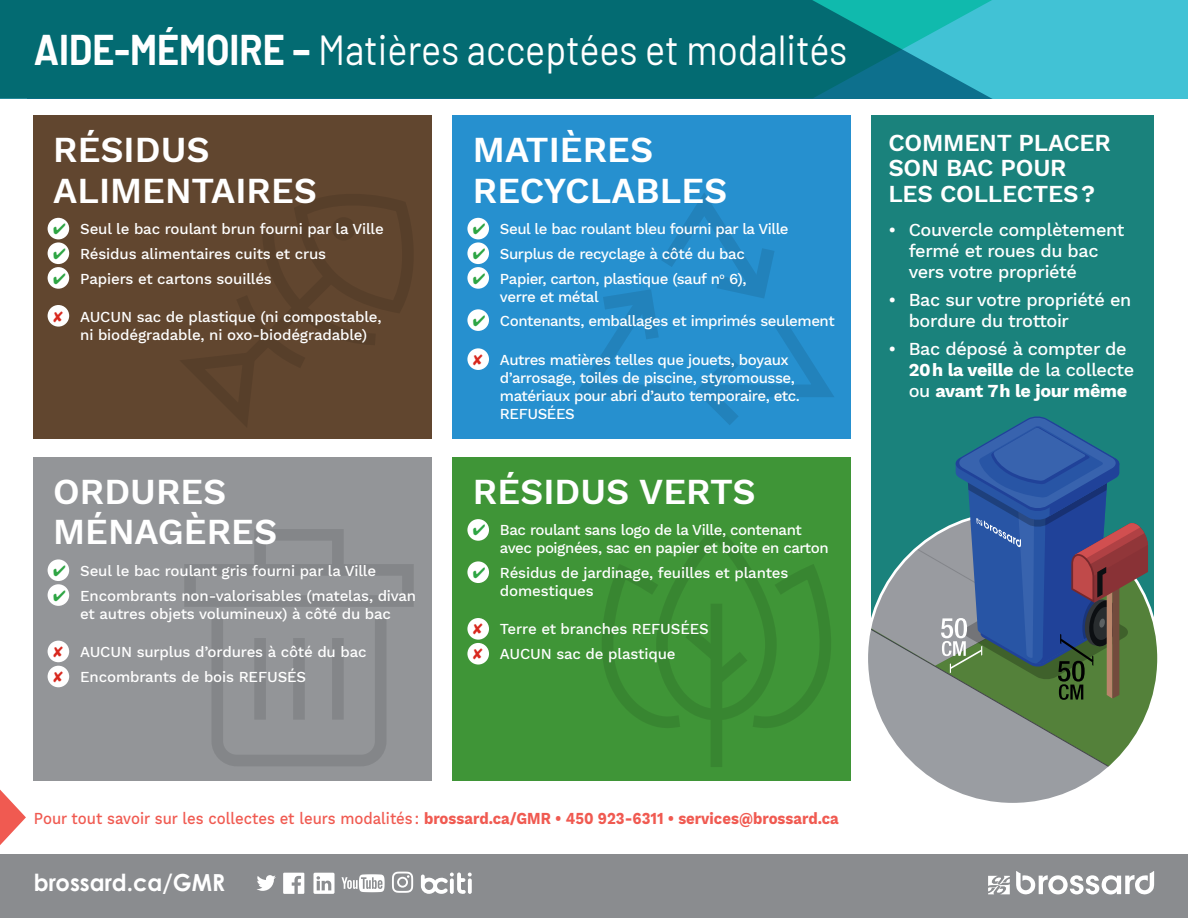
<style>
.page{position:relative;width:1188px;height:918px;background:#fff}
.page>*{position:absolute;margin:0;border:0;box-sizing:border-box;transform-origin:0 0}
.t1{font:42px "Barlow";color:#fff;scale:.9 1}
.t2{font:600 36px/40.5px "Work Sans";color:#fff}
.t3{font:600 24px/25.5px "Work Sans";letter-spacing:-.01em;color:#fff}
.t4{font:700 23.55px "Century Gothic Pro";color:#fff;scale:.96 1}
.t5{font:500 18px/21px "Work Sans";letter-spacing:-.02em;color:#fff}
.t6{font:700 16.5px "Work Sans";color:#f05a51;scale:.9 1}
.t7{font:500 15px/18px "Work Sans";letter-spacing:-.02em;color:#fff}
.s1{font-weight:700}
.s2{color:#2ea544}
.s3{color:#d8281e}
.s4{font-weight:500}
</style>
<div class="page">
<div style="left:27px;top:0;width:1161px;height:98px;background:#41c2d5"></div>
<svg style="left:0;top:0;width:992px;height:98px;background:#06727a"></svg>
<div style="left:0;top:854px;width:1188px;height:64px;background:#8a8c8f"></div>
<svg style="left:988px;top:876px;width:22px;height:18px"></svg>
<svg style="left:1016px;top:871px;width:138px;height:23px"></svg>
<div style="left:34px;top:115px;width:398px;height:324px;background:#61462f"></div>
<div style="left:453px;top:115px;width:398px;height:324px;background:#2690cf"></div>
<div style="left:872px;top:115px;width:282px;height:541px;background:#1a827c"></div>
<div style="left:34px;top:457px;width:398px;height:324px;background:#939598"></div>
<div style="left:453px;top:457px;width:398px;height:324px;background:#3f9537"></div>
<svg style="left:874px;top:700px;width:277px;height:102px"></svg>
<svg style="left:868px;top:416px;width:290px;height:284px"></svg>
<div style="left:711px;top:609px;width:11px;height:152px;background:#388631"></div>
<svg style="left:602px;top:532px;width:229px;height:196px"></svg>
<svg style="left:574px;top:193px;width:260px;height:232px"></svg>
<svg style="left:212px;top:619px;width:174px;height:147px"></svg>
<div style="left:293px;top:644px;width:12px;height:70px;background:#848689"></div>
<div style="left:254px;top:644px;width:12px;height:70px;background:#848689"></div>
<div style="left:332px;top:644px;width:12px;height:70px;background:#848689"></div>
<div style="left:48px;top:305px;width:21px;height:22px;background:#fff;border-radius:50%"></div>
<div style="left:467px;top:348px;width:22px;height:22px;background:#fff;border-radius:50%"></div>
<div style="left:467px;top:309px;width:22px;height:22px;background:#fff;border-radius:50%"></div>
<div style="left:467px;top:267px;width:22px;height:22px;background:#fff;border-radius:50%"></div>
<div style="left:467px;top:242px;width:22px;height:22px;background:#fff;border-radius:50%"></div>
<div style="left:467px;top:218px;width:22px;height:21px;background:#fff;border-radius:50%"></div>
<div style="left:467px;top:519px;width:22px;height:22px;background:#fff;border-radius:50%"></div>
<div style="left:467px;top:561px;width:22px;height:22px;background:#fff;border-radius:50%"></div>
<div style="left:467px;top:618px;width:22px;height:22px;background:#fff;border-radius:50%"></div>
<div style="left:467px;top:643px;width:22px;height:22px;background:#fff;border-radius:50%"></div>
<div style="left:48px;top:267px;width:21px;height:22px;background:#fff;border-radius:50%"></div>
<div style="left:48px;top:242px;width:21px;height:22px;background:#fff;border-radius:50%"></div>
<div style="left:48px;top:218px;width:21px;height:21px;background:#fff;border-radius:50%"></div>
<div style="left:48px;top:559px;width:21px;height:22px;background:#fff;border-radius:50%"></div>
<div style="left:48px;top:641px;width:21px;height:21px;background:#fff;border-radius:50%"></div>
<div style="left:48px;top:584px;width:21px;height:22px;background:#fff;border-radius:50%"></div>
<div style="left:48px;top:666px;width:21px;height:21px;background:#fff;border-radius:50%"></div>
<svg style="left:0;top:790px;width:26px;height:55px"></svg>
<svg style="left:257px;top:875px;width:19px;height:16px"></svg>
<svg style="left:342px;top:874px;width:43px;height:19px"></svg>
<svg style="left:313px;top:873px;width:22px;height:21px"></svg>
<svg style="left:283px;top:873px;width:21px;height:21px"></svg>
<svg style="left:392px;top:872px;width:21px;height:21px"></svg>
<svg style="left:421px;top:873px;width:51px;height:21px"></svg>
<h1 class="t1" style="left:34px;top:19px;width:905px"><span class="s1">AIDE-MÉMOIRE –</span> Matières acceptées et modalités</h1>
<h2 class="t2" style="left:53px;top:131px;width:265px">RÉSIDUS<br>ALIMENTAIRES</h2>
<p class="t7" style="left:53px;top:221px;width:332px"><span class="s2">✔</span> Seul le bac roulant brun fourni par la Ville</p>
<p class="t7" style="left:53px;top:245px;width:275px"><span class="s2">✔</span> Résidus alimentaires cuits et crus</p>
<p class="t7" style="left:53px;top:270px;width:220px"><span class="s2">✔</span> Papiers et cartons souillés</p>
<p class="t7" style="left:80px;top:308px;width:303px;text-indent:-27px"><span class="s3">✘</span> AUCUN sac de plastique (ni compostable, ni biodégradable, ni oxo-biodégradable)</p>
<h2 class="t2" style="left:53px;top:473px;width:225px">ORDURES<br>MÉNAGÈRES</h2>
<p class="t7" style="left:53px;top:562px;width:325px"><span class="s2">✔</span> Seul le bac roulant gris fourni par la Ville</p>
<p class="t7" style="left:53px;top:587px;width:365px;text-align:center"><span class="s2">✔</span> Encombrants non-valorisables (matelas, divan et autres objets volumineux) à côté du bac</p>
<p class="t7" style="left:53px;top:640px;width:315px;line-height:24.8px"><span class="s3">✘</span> AUCUN surplus d’ordures à côté du bac <span class="s3">✘</span> Encombrants de bois REFUSÉS</p>
<h2 class="t2" style="left:473px;top:131px;width:256px">MATIÈRES<br>RECYCLABLES</h2>
<p class="t7" style="left:473px;top:221px;width:317px"><span class="s2">✔</span> Seul le bac roulant bleu fourni par la Ville</p>
<p class="t7" style="left:473px;top:245px;width:273px"><span class="s2">✔</span> Surplus de recyclage à côté du bac</p>
<p class="t7" style="left:500px;top:270px;width:248px;text-indent:-27px"><span class="s2">✔</span> Papier, carton, plastique (sauf n<sup>o</sup> 6), verre et métal</p>
<p class="t7" style="left:473px;top:313px;width:363px"><span class="s2">✔</span> Contenants, emballages et imprimés seulement</p>
<p class="t7" style="left:500px;top:351px;width:302px;text-indent:-27px"><span class="s3">✘</span> Autres matières telles que jouets, boyaux d’arrosage, toiles de piscine, styromousse, matériaux pour abri d’auto temporaire, etc.<br>REFUSÉES</p>
<h2 class="t2" style="left:473px;top:473px;width:284px">RÉSIDUS VERTS</h2>
<p class="t7" style="left:500px;top:522px;width:330px;text-indent:-27px"><span class="s2">✔</span> Bac roulant sans logo de la Ville, contenant avec poignées, sac en papier et boite en carton</p>
<p class="t7" style="left:500px;top:565px;width:290px;text-indent:-27px"><span class="s2">✔</span> Résidus de jardinage, feuilles et plantes domestiques</p>
<p class="t7" style="left:473px;top:617px;width:237px;line-height:24.8px"><span class="s3">✘</span> Terre et branches REFUSÉES <span class="s3">✘</span> AUCUN sac de plastique</p>
<h3 class="t3" style="left:888px;top:131px;width:224px">COMMENT PLACER<br>SON BAC POUR<br>LES COLLECTES?</h3>
<p class="t5" style="left:909px;top:221px;width:217px;text-indent:-20px">• Couvercle complètement fermé et roues du bac vers votre propriété</p>
<p class="t5" style="left:909px;top:290px;width:224px;text-indent:-20px">• Bac sur votre propriété en bordure du trottoir</p>
<p class="t5" style="left:909px;top:339px;width:227px;text-indent:-20px">• Bac déposé à compter de<br><span class="s1">20h la veille</span> de la collecte ou <span class="s1">avant 7h le jour même</span></p>
<p class="t6" style="left:34px;top:808px;width:896px"><span class="s4">Pour tout savoir sur les collectes et leurs modalités:</span> brossard.ca/GMR • 450 923-6311 • services@brossard.ca</p>
<h3 class="t4" style="left:34px;top:868px;width:201px">brossard.ca/GMR</h3>
</div>
